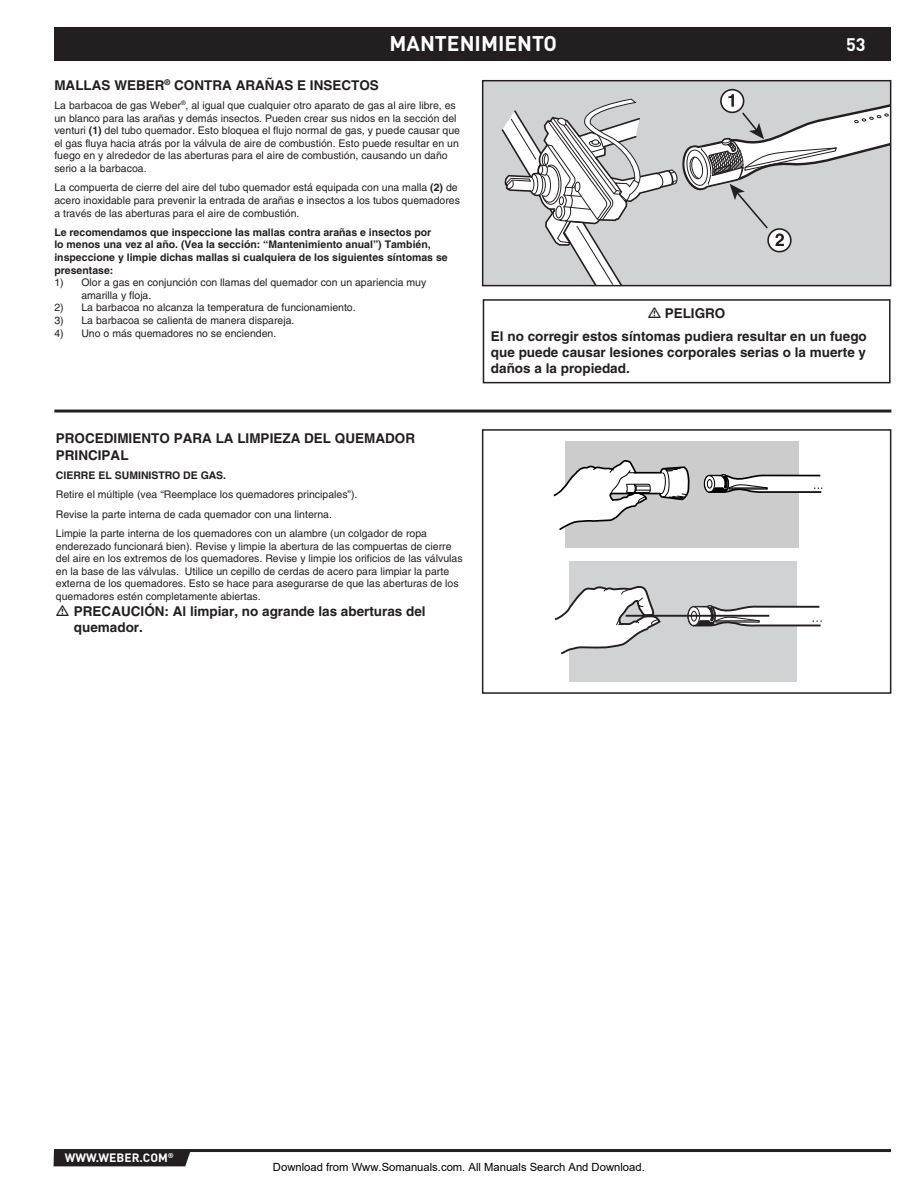
<style>
.page{position:relative;width:918px;height:1188px;background:#fff}
.page>*{position:absolute;margin:0;border:0;box-sizing:border-box;transform-origin:0 0}
.t1{font:21px "DI Nkerned";color:#fff}
.t2{font:18px "DI Nkerned";color:#fff}
.t3{font:700 13.5px/16.2px "Helvetica LT Std";color:#231f20}
.t4{font:12px "DI Nkerned";color:#fff}
.t5{font:11.25px "Arial";color:#000}
.t6{font:10.5px/12.6px "Helvetica LT Std";color:#231f20}
.t7{font:700 10.5px/12.6px "Helvetica LT Std";color:#231f20}
.s1{font-weight:700}
</style>
<div class="page">
<div style="left:54px;top:27px;width:837px;height:33px;background:#231f20"></div>
<hr style="left:189px;top:1149px;width:702px;height:3px;background:#231f20">
<div style="left:54px;top:1149px;width:137px;height:17px;background:#231f20"></div>
<div style="left:483px;top:299px;width:408px;height:84px;border:2px solid #231f20"></div>
<div style="left:483px;top:81px;width:408px;height:205px;background:#d1d2d4"></div>
<svg style="left:721px;top:90px;width:23px;height:22px"></svg>
<div style="left:720px;top:89px;width:24px;height:24px;border:2px solid #231f20;border-radius:50%"></div>
<svg style="left:501px;top:94px;width:387px;height:189px"></svg>
<div style="left:482px;top:80px;width:409px;height:206px;border:2px solid #231f20"></div>
<div style="left:569px;top:562px;width:227px;height:120px;background:#d1d2d4"></div>
<svg style="left:553px;top:380px;width:270px;height:276px"></svg>
<hr style="left:699px;top:615px;width:70px;height:2px;background:#231f20">
<hr style="left:626px;top:615px;width:74px;height:2px;background:#231f20">
<div style="left:482px;top:429px;width:409px;height:265px;border:2px solid #231f20"></div>
<hr style="left:54px;top:410px;width:837px;height:3px;background:#231f20">
<h1 class="t1" style="left:390px;top:36px;width:169px">MANTENIMIENTO</h1>
<h2 class="t2" style="left:846px;top:38px;width:21px">53</h2>
<p class="t3" style="left:54px;top:78px;width:326px">MALLAS WEBER<sup>®</sup> CONTRA ARAÑAS E INSECTOS</p>
<p class="t6" style="left:54px;top:100px;width:407px">La barbacoa de gas Weber<sup>®</sup>, al igual que cualquier otro aparato de gas al aire libre, es un blanco para las arañas y demás insectos. Pueden crear sus nidos en la sección del venturi <span class="s1">(1)</span> del tubo quemador. Esto bloquea el flujo normal de gas, y puede causar que el gas fluya hacia atrás por la válvula de aire de combustión. Esto puede resultar en un fuego en y alrededor de las aberturas para el aire de combustión, causando un daño serio a la barbacoa.</p>
<p class="t6" style="left:54px;top:182px;width:407px">La compuerta de cierre del aire del tubo quemador está equipada con una malla <span class="s1">(2)</span> de acero inoxidable para prevenir la entrada de arañas e insectos a los tubos quemadores a través de las aberturas para el aire de combustión.</p>
<p class="t7" style="left:54px;top:227px;width:395px">Le recomendamos que inspeccione las mallas contra arañas e insectos por<br>lo menos una vez al año. (Vea la sección: “Mantenimiento anual”) También, inspeccione y limpie dichas mallas si cualquiera de los siguientes síntomas se presentase:</p>
<p class="t6" style="left:81px;top:277px;width:346px;text-indent:-27px">1) Olor a gas en conjunción con llamas del quemador con un apariencia muy amarilla y floja.</p>
<p class="t6" style="left:54px;top:302px;width:303px">2) La barbacoa no alcanza la temperatura de funcionamiento.</p>
<p class="t6" style="left:54px;top:315px;width:242px">3) La barbacoa se calienta de manera dispareja.</p>
<p class="t6" style="left:54px;top:328px;width:223px">4) Uno o más quemadores no se encienden.</p>
<p class="t3" style="left:56px;top:432px;width:361px">PROCEDIMIENTO PARA LA LIMPIEZA DEL QUEMADOR<br>PRINCIPAL</p>
<p class="t7" style="left:56px;top:470px;width:172px">CIERRE EL SUMINISTRO DE GAS.</p>
<p class="t6" style="left:56px;top:486px;width:373px;line-height:19.4px">Retire el múltiple (vea “Reemplace los quemadores principales”).<br>Revise la parte interna de cada quemador con una linterna.<br>Limpie la parte interna de los quemadores con un alambre (un colgador de ropa</p>
<p class="t6" style="left:56px;top:540px;width:408px">enderezado funcionará bien). Revise y limpie la abertura de las compuertas de cierre del aire en los extremos de los quemadores. Revise y limpie los orificios de las válvulas en la base de las válvulas. Utilice un cepillo de cerdas de acero para limpiar la parte externa de los quemadores. Esto se hace para asegurarse de que las aberturas de los quemadores estén completamente abiertas.</p>
<p class="t3" style="left:74px;top:604px;width:353px">PRECAUCIÓN: Al limpiar, no agrande las aberturas del quemador.</p>
<p class="t3" style="left:491px;top:302px;width:377px;line-height:23px;text-indent:174px">PELIGRO<br>El no corregir estos síntomas pudiera resultar en un fuego</p>
<p class="t3" style="left:491px;top:345px;width:377px">que puede causar lesiones corporales serias o la muerte y daños a la propiedad.</p>
<p class="t4" style="left:65px;top:1154px;width:110px">WWW.WEBER.COM<sup>®</sup></p>
<p class="t5" style="left:273px;top:1160px;width:373px">Download from Www.Somanuals.com. All Manuals Search And Download.</p>
</div>
